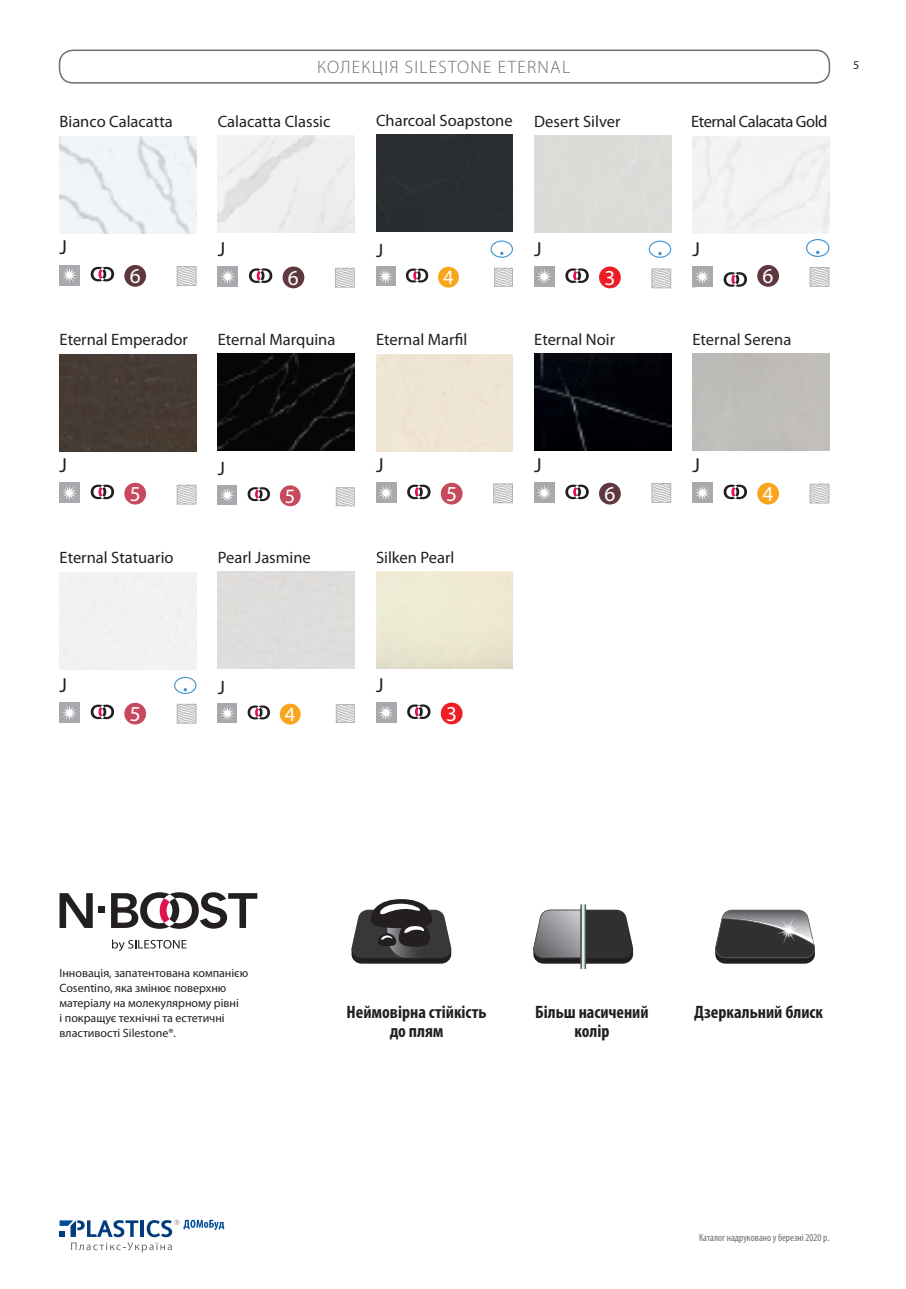
<style>
.page{position:relative;width:906px;height:1289px;background:#fff}
.page>*{position:absolute;margin:0;border:0;box-sizing:border-box;transform-origin:0 0}
.t1{font:21.3px "Myriad Pro";color:#fff}
.t2{font:20.4px "Myriad Pro";color:#231f20}
.t3{font:20.4px "Myriad Pro";color:#fff}
.t4{font:19.5px "Myriad Pro";color:#231f20}
.t5{font:700 condensed 18px/19.5px "Myriad Pro";color:#231f20;text-align:center}
.t6{font:300 18px "Myriad Pro";letter-spacing:.07em;color:#6c6d70}
.t7{font:16.5px "Myriad Pro";color:#231f20}
.t8{font:16.5px "Myriad Pro";letter-spacing:-.03em;color:#231f20}
.t9{font:12px/15px "Myriad Pro";color:#231f20}
.t10{font:condensed 10.5px "Myriad Pro";color:#6c6d70}
</style>
<div class="page">
<svg style="left:60px;top:1219px;width:164px;height:33px"></svg>
<div style="left:59px;top:50px;width:771px;height:34px;border:2px solid #6c6d70;border-radius:14px"></div>
<svg style="left:112px;top:939px;width:75px;height:12px"></svg>
<svg style="left:60px;top:893px;width:33px;height:34px"></svg>
<svg style="left:99px;top:906px;width:6px;height:6px"></svg>
<svg style="left:111px;top:892px;width:146px;height:36px"></svg>
<svg style="left:351px;top:899px;width:101px;height:64px"></svg>
<svg style="left:533px;top:909px;width:101px;height:54px"></svg>
<hr style="left:581px;top:904px;width:4px;height:64px;background:#def0eb">
<hr style="left:580px;top:904px;width:2px;height:64px;background:#57585a">
<hr style="left:584px;top:904px;width:2px;height:64px;background:#57585a">
<svg style="left:715px;top:909px;width:100px;height:54px"></svg>
<div style="left:60px;top:354px;width:136px;height:97px;background:#463b33"></div>
<div style="left:124px;top:483px;width:22px;height:21px;background:#c6495e;border-radius:50%"></div>
<div style="left:60px;top:483px;width:20px;height:20px;background:#a8a9ad"></div>
<svg style="left:62px;top:486px;width:15px;height:14px"></svg>
<svg style="left:91px;top:484px;width:23px;height:15px"></svg>
<svg style="left:177px;top:484px;width:19px;height:20px"></svg>
<div style="left:441px;top:483px;width:21px;height:21px;background:#c6495e;border-radius:50%"></div>
<div style="left:376px;top:483px;width:20px;height:20px;background:#a8a9ad"></div>
<svg style="left:379px;top:486px;width:14px;height:14px"></svg>
<svg style="left:407px;top:484px;width:23px;height:15px"></svg>
<svg style="left:493px;top:483px;width:20px;height:20px"></svg>
<img style="left:218px;top:353px;width:137px;height:97px">
<div style="left:280px;top:485px;width:21px;height:21px;background:#c6495e;border-radius:50%"></div>
<div style="left:218px;top:485px;width:19px;height:19px;background:#a8a9ad"></div>
<svg style="left:220px;top:488px;width:14px;height:14px"></svg>
<svg style="left:248px;top:487px;width:22px;height:14px"></svg>
<svg style="left:336px;top:487px;width:19px;height:19px"></svg>
<div style="left:757px;top:483px;width:22px;height:21px;background:#f9a51b;border-radius:50%"></div>
<div style="left:692px;top:483px;width:20px;height:20px;background:#a8a9ad"></div>
<svg style="left:695px;top:486px;width:15px;height:14px"></svg>
<svg style="left:723px;top:484px;width:24px;height:15px"></svg>
<svg style="left:809px;top:483px;width:20px;height:20px"></svg>
<img style="left:534px;top:353px;width:137px;height:97px">
<div style="left:599px;top:483px;width:22px;height:21px;background:#5f383f;border-radius:50%"></div>
<div style="left:534px;top:483px;width:20px;height:20px;background:#a8a9ad"></div>
<svg style="left:537px;top:486px;width:14px;height:14px"></svg>
<svg style="left:565px;top:484px;width:24px;height:15px"></svg>
<div style="left:376px;top:135px;width:137px;height:96px;background:#292d31"></div>
<div style="left:438px;top:267px;width:21px;height:20px;background:#f9a51b;border-radius:50%"></div>
<div style="left:376px;top:267px;width:19px;height:19px;background:#a8a9ad"></div>
<svg style="left:379px;top:270px;width:13px;height:13px"></svg>
<svg style="left:406px;top:268px;width:22px;height:14px"></svg>
<div style="left:490px;top:240px;width:23px;height:18px;border:1px solid #4194d0;border-radius:50%"></div>
<svg style="left:494px;top:268px;width:19px;height:19px"></svg>
<img style="left:60px;top:137px;width:136px;height:96px">
<div style="left:124px;top:265px;width:22px;height:22px;background:#5f383f;border-radius:50%"></div>
<div style="left:60px;top:265px;width:20px;height:20px;background:#a8a9ad"></div>
<svg style="left:62px;top:268px;width:15px;height:14px"></svg>
<svg style="left:91px;top:267px;width:23px;height:14px"></svg>
<svg style="left:177px;top:266px;width:19px;height:20px"></svg>
<div style="left:282px;top:266px;width:22px;height:22px;background:#5f383f;border-radius:50%"></div>
<div style="left:218px;top:266px;width:20px;height:20px;background:#a8a9ad"></div>
<svg style="left:220px;top:270px;width:15px;height:14px"></svg>
<svg style="left:249px;top:268px;width:23px;height:15px"></svg>
<svg style="left:335px;top:268px;width:20px;height:19px"></svg>
<div style="left:757px;top:265px;width:22px;height:22px;background:#5f383f;border-radius:50%"></div>
<div style="left:692px;top:267px;width:20px;height:20px;background:#a8a9ad"></div>
<svg style="left:695px;top:270px;width:15px;height:14px"></svg>
<svg style="left:723px;top:272px;width:24px;height:15px"></svg>
<svg style="left:809px;top:267px;width:20px;height:20px"></svg>
<div style="left:806px;top:239px;width:23px;height:18px;border:1px solid #4194d0;border-radius:50%"></div>
<div style="left:280px;top:703px;width:21px;height:21px;background:#f9a51b;border-radius:50%"></div>
<div style="left:218px;top:703px;width:19px;height:20px;background:#a8a9ad"></div>
<svg style="left:220px;top:706px;width:14px;height:14px"></svg>
<svg style="left:248px;top:705px;width:22px;height:14px"></svg>
<svg style="left:336px;top:704px;width:19px;height:19px"></svg>
<div style="left:124px;top:702px;width:22px;height:22px;background:#c6495e;border-radius:50%"></div>
<div style="left:60px;top:702px;width:20px;height:20px;background:#a8a9ad"></div>
<svg style="left:62px;top:706px;width:15px;height:14px"></svg>
<svg style="left:91px;top:704px;width:23px;height:15px"></svg>
<svg style="left:177px;top:703px;width:19px;height:20px"></svg>
<div style="left:174px;top:676px;width:22px;height:18px;border:1px solid #4194d0;border-radius:50%"></div>
<div style="left:441px;top:702px;width:21px;height:22px;background:#ee1d23;border-radius:50%"></div>
<div style="left:376px;top:702px;width:20px;height:20px;background:#a8a9ad"></div>
<svg style="left:379px;top:705px;width:14px;height:15px"></svg>
<svg style="left:407px;top:704px;width:23px;height:15px"></svg>
<div style="left:599px;top:266px;width:22px;height:22px;background:#ee1d23;border-radius:50%"></div>
<div style="left:534px;top:266px;width:20px;height:20px;background:#a8a9ad"></div>
<svg style="left:537px;top:269px;width:14px;height:15px"></svg>
<svg style="left:565px;top:268px;width:24px;height:15px"></svg>
<div style="left:649px;top:241px;width:22px;height:17px;border:1px solid #4194d0;border-radius:50%"></div>
<svg style="left:651px;top:483px;width:20px;height:20px"></svg>
<svg style="left:651px;top:268px;width:20px;height:20px"></svg>
<p class="t6" style="left:317px;top:57px;width:254px">КОЛЕКЦІЯ SILESTONE ETERNAL</p>
<p class="t9" style="left:853px;top:57px;width:8px">5</p>
<p class="t7" style="left:60px;top:113px;width:115px">Bianco Calacatta</p>
<p class="t7" style="left:218px;top:113px;width:114px">Calacatta Classic</p>
<p class="t7" style="left:376px;top:112px;width:138px">Charcoal Soapstone</p>
<p class="t7" style="left:534px;top:113px;width:88px">Desert Silver</p>
<p class="t8" style="left:691px;top:113px;width:138px">Eternal Calacata Gold</p>
<p class="t2" style="left:60px;top:236px;width:9px">J</p>
<p class="t2" style="left:218px;top:238px;width:9px">J</p>
<p class="t4" style="left:376px;top:239px;width:9px">J</p>
<p class="t2" style="left:534px;top:238px;width:9px">J</p>
<p class="t2" style="left:692px;top:238px;width:9px">J</p>
<p class="t1" style="left:130px;top:264px;width:12px">6</p>
<p class="t1" style="left:288px;top:266px;width:12px">6</p>
<p class="t3" style="left:443px;top:266px;width:12px">4</p>
<p class="t1" style="left:604px;top:266px;width:12px">3</p>
<p class="t1" style="left:762px;top:264px;width:12px">6</p>
<p class="t7" style="left:60px;top:330px;width:130px">Eternal Emperador</p>
<p class="t7" style="left:218px;top:330px;width:119px">Eternal Marquina</p>
<p class="t7" style="left:376px;top:330px;width:93px">Eternal Marfil</p>
<p class="t7" style="left:534px;top:330px;width:82px">Eternal Noir</p>
<p class="t7" style="left:692px;top:330px;width:100px">Eternal Serena</p>
<p class="t2" style="left:60px;top:454px;width:9px">J</p>
<p class="t4" style="left:218px;top:458px;width:9px">J</p>
<p class="t2" style="left:376px;top:454px;width:9px">J</p>
<p class="t2" style="left:534px;top:454px;width:9px">J</p>
<p class="t2" style="left:692px;top:454px;width:9px">J</p>
<p class="t1" style="left:130px;top:482px;width:12px">5</p>
<p class="t3" style="left:285px;top:484px;width:12px">5</p>
<p class="t1" style="left:446px;top:482px;width:12px">5</p>
<p class="t1" style="left:604px;top:482px;width:12px">6</p>
<p class="t1" style="left:762px;top:482px;width:12px">4</p>
<p class="t7" style="left:60px;top:548px;width:116px">Eternal Statuario</p>
<p class="t7" style="left:218px;top:548px;width:95px">Pearl Jasmine</p>
<p class="t7" style="left:376px;top:548px;width:80px">Silken Pearl</p>
<p class="t2" style="left:60px;top:674px;width:9px">J</p>
<p class="t4" style="left:218px;top:676px;width:9px">J</p>
<p class="t2" style="left:376px;top:674px;width:9px">J</p>
<p class="t1" style="left:130px;top:702px;width:12px">5</p>
<p class="t3" style="left:285px;top:703px;width:12px">4</p>
<p class="t1" style="left:446px;top:701px;width:12px">3</p>
<p class="t9" style="left:60px;top:966px;width:190px">Інновація, запатентована компанією<br>Cosentino, яка змінює поверхню матеріалу на молекулярному рівні<br>і покращує технічні та естетичні властивості Silestone®.</p>
<p class="t5" style="left:346px;top:1002px;width:142px">Неймовірна стійкість до плям</p>
<p class="t5" style="left:535px;top:1002px;width:115px">Більш насичений колір</p>
<p class="t5" style="left:694px;top:1002px;width:130px">Дзеркальний блиск</p>
<p class="t10" style="left:699px;top:1232px;width:132px">Каталог надруковано у березні 2020 р.</p>
</div>
